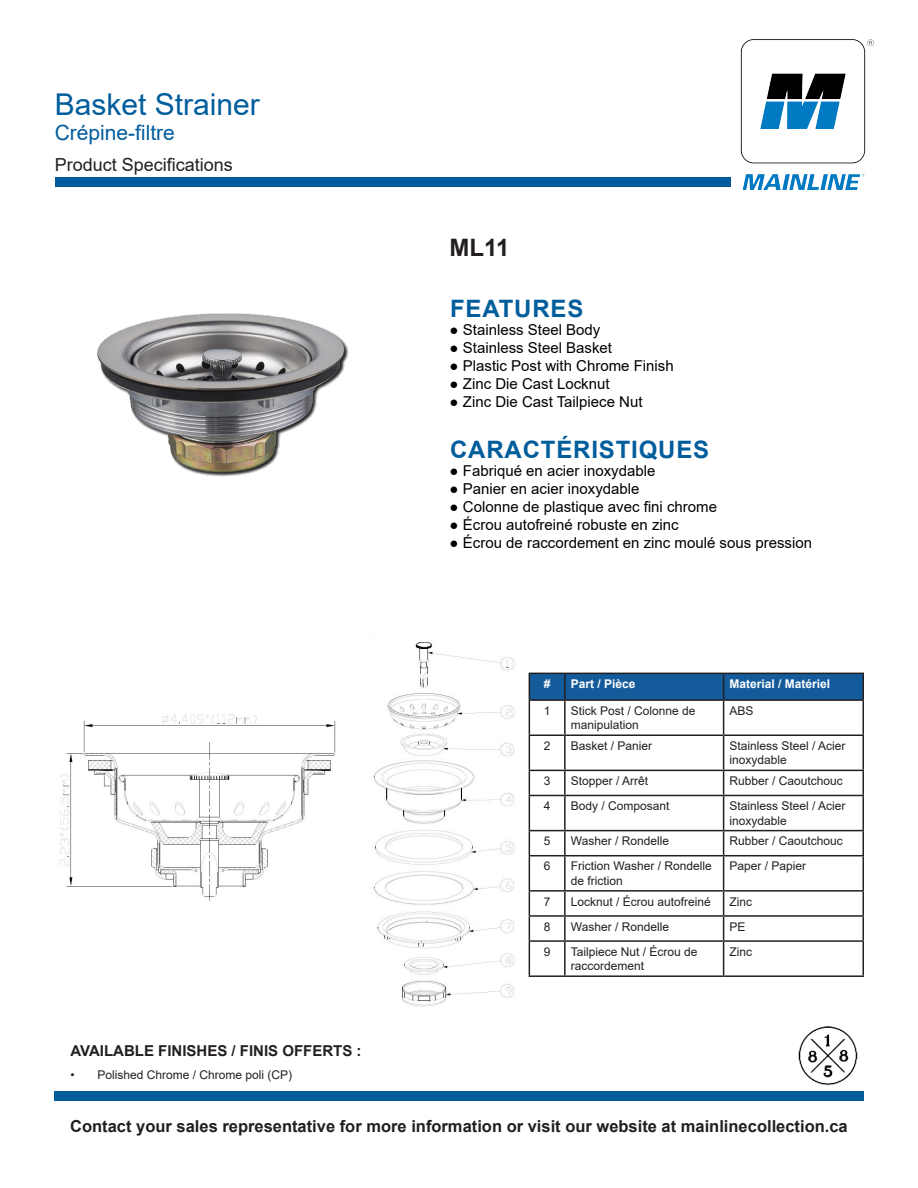
<style>
.page{position:relative;width:918px;height:1188px;background:#fff}
.page>*{position:absolute;margin:0;border:0;box-sizing:border-box;transform-origin:0 0}
.t1{font:30px "Arial";color:#005d9c}
.t2{font:700 24px "Arial";letter-spacing:.035em;color:#005d9c}
.t3{font:700 24px "Arial";color:#231f20}
.t4{font:21px "Arial";color:#005d9c}
.t5{font:18px "Arial";color:#231f20}
.t6{font:700 16.5px "Arial";color:#231f20}
.t7{font:15px "Arial";color:#000002}
.t8{font:700 15px "Arial";color:#231f20}
.t9{font:12px/14.4px "Arial";color:#231f20}
.t10{font:700 12px "Arial";color:#fff}
</style>
<div class="page">
<img style="left:699px;top:39px;width:175px;height:151px">
<div style="left:55px;top:177px;width:675px;height:9px;background:#005b9c"></div>
<div style="left:54px;top:1092px;width:810px;height:9px;background:#005d9c"></div>
<img style="left:798px;top:1026px;width:60px;height:59px">
<img style="left:97px;top:313px;width:252px;height:164px">
<hr style="left:724px;top:673px;width:140px;height:1px;background:#231f20">
<svg style="left:529px;top:673px;width:333px;height:26px;background:#145794"></svg>
<hr style="left:862px;top:674px;width:2px;height:25px;background:#231f20">
<hr style="left:529px;top:699px;width:36px;height:2px;background:#231f20">
<hr style="left:529px;top:701px;width:1px;height:33px;background:#231f20">
<hr style="left:565px;top:699px;width:159px;height:2px;background:#231f20">
<hr style="left:564px;top:701px;width:2px;height:33px;background:#231f20">
<hr style="left:724px;top:699px;width:140px;height:2px;background:#231f20">
<hr style="left:723px;top:701px;width:1px;height:33px;background:#231f20">
<hr style="left:862px;top:701px;width:2px;height:33px;background:#231f20">
<hr style="left:529px;top:734px;width:36px;height:2px;background:#231f20">
<hr style="left:529px;top:736px;width:1px;height:34px;background:#231f20">
<hr style="left:565px;top:734px;width:159px;height:2px;background:#231f20">
<hr style="left:564px;top:736px;width:2px;height:34px;background:#231f20">
<hr style="left:724px;top:734px;width:140px;height:2px;background:#231f20">
<hr style="left:723px;top:736px;width:1px;height:34px;background:#231f20">
<hr style="left:862px;top:736px;width:2px;height:34px;background:#231f20">
<hr style="left:529px;top:770px;width:36px;height:1px;background:#231f20">
<svg style="left:529px;top:771px;width:1px;height:24px"></svg>
<hr style="left:565px;top:770px;width:159px;height:1px;background:#231f20">
<hr style="left:564px;top:771px;width:2px;height:24px;background:#231f20">
<hr style="left:724px;top:770px;width:140px;height:1px;background:#231f20">
<svg style="left:723px;top:771px;width:1px;height:24px"></svg>
<hr style="left:862px;top:771px;width:2px;height:24px;background:#231f20">
<hr style="left:529px;top:795px;width:36px;height:1px;background:#231f20">
<hr style="left:529px;top:796px;width:1px;height:34px;background:#231f20">
<hr style="left:565px;top:795px;width:159px;height:1px;background:#231f20">
<hr style="left:564px;top:796px;width:2px;height:34px;background:#231f20">
<hr style="left:724px;top:795px;width:140px;height:1px;background:#231f20">
<hr style="left:723px;top:796px;width:1px;height:34px;background:#231f20">
<hr style="left:862px;top:796px;width:2px;height:34px;background:#231f20">
<hr style="left:529px;top:830px;width:36px;height:1px;background:#231f20">
<svg style="left:529px;top:831px;width:1px;height:24px"></svg>
<hr style="left:565px;top:830px;width:159px;height:1px;background:#231f20">
<hr style="left:564px;top:831px;width:2px;height:24px;background:#231f20">
<hr style="left:724px;top:830px;width:140px;height:1px;background:#231f20">
<svg style="left:723px;top:831px;width:1px;height:24px"></svg>
<hr style="left:862px;top:831px;width:2px;height:24px;background:#231f20">
<hr style="left:529px;top:855px;width:36px;height:1px;background:#231f20">
<hr style="left:529px;top:856px;width:1px;height:34px;background:#231f20">
<hr style="left:565px;top:855px;width:159px;height:1px;background:#231f20">
<hr style="left:564px;top:856px;width:2px;height:34px;background:#231f20">
<hr style="left:724px;top:855px;width:140px;height:1px;background:#231f20">
<hr style="left:723px;top:856px;width:1px;height:34px;background:#231f20">
<hr style="left:862px;top:856px;width:2px;height:34px;background:#231f20">
<hr style="left:529px;top:890px;width:36px;height:2px;background:#231f20">
<hr style="left:565px;top:890px;width:159px;height:2px;background:#231f20">
<hr style="left:564px;top:892px;width:2px;height:23px;background:#231f20">
<hr style="left:724px;top:890px;width:140px;height:2px;background:#231f20">
<hr style="left:862px;top:892px;width:2px;height:23px;background:#231f20">
<hr style="left:529px;top:915px;width:36px;height:2px;background:#231f20">
<svg style="left:529px;top:892px;width:1px;height:48px"></svg>
<hr style="left:565px;top:915px;width:159px;height:2px;background:#231f20">
<hr style="left:564px;top:917px;width:2px;height:23px;background:#231f20">
<hr style="left:724px;top:915px;width:140px;height:2px;background:#231f20">
<svg style="left:723px;top:892px;width:1px;height:48px"></svg>
<hr style="left:862px;top:917px;width:2px;height:23px;background:#231f20">
<hr style="left:529px;top:940px;width:36px;height:2px;background:#231f20">
<hr style="left:529px;top:942px;width:1px;height:33px;background:#231f20">
<hr style="left:565px;top:940px;width:159px;height:2px;background:#231f20">
<hr style="left:564px;top:942px;width:2px;height:33px;background:#231f20">
<hr style="left:724px;top:940px;width:140px;height:2px;background:#231f20">
<hr style="left:723px;top:942px;width:1px;height:33px;background:#231f20">
<hr style="left:862px;top:942px;width:2px;height:33px;background:#231f20">
<hr style="left:529px;top:975px;width:36px;height:2px;background:#231f20">
<hr style="left:565px;top:975px;width:159px;height:2px;background:#231f20">
<hr style="left:724px;top:975px;width:140px;height:2px;background:#231f20">
<img style="left:60px;top:714px;width:276px;height:187px">
<img style="left:373px;top:642px;width:141px;height:365px">
<p class="t1" style="left:55px;top:84px;width:207px">Basket Strainer</p>
<p class="t4" style="left:55px;top:118px;width:122px">Crépine-filtre</p>
<p class="t5" style="left:55px;top:152px;width:180px">Product Specifications</p>
<p class="t8" style="left:70px;top:1040px;width:293px">AVAILABLE FINISHES / FINIS OFFERTS :</p>
<p class="t9" style="left:70px;top:1068px;width:223px">• Polished Chrome / Chrome poli (CP)</p>
<p class="t3" style="left:450px;top:231px;width:62px">ML11</p>
<p class="t2" style="left:450px;top:292px;width:135px">FEATURES</p>
<p class="t7" style="left:450px;top:320px;width:152px">● Stainless Steel Body</p>
<p class="t7" style="left:450px;top:338px;width:164px">● Stainless Steel Basket</p>
<p class="t7" style="left:450px;top:356px;width:226px">● Plastic Post with Chrome Finish</p>
<p class="t7" style="left:450px;top:374px;width:161px">● Zinc Die Cast Locknut</p>
<p class="t7" style="left:450px;top:392px;width:195px">● Zinc Die Cast Tailpiece Nut</p>
<p class="t2" style="left:450px;top:433px;width:261px">CARACTÉRISTIQUES</p>
<p class="t7" style="left:450px;top:461px;width:207px">● Fabriqué en acier inoxydable</p>
<p class="t7" style="left:450px;top:479px;width:191px">● Panier en acier inoxydable</p>
<p class="t7" style="left:450px;top:497px;width:269px">● Colonne de plastique avec fini chrome</p>
<p class="t7" style="left:450px;top:515px;width:231px">● Écrou autofreiné robuste en zinc</p>
<p class="t7" style="left:450px;top:533px;width:364px">● Écrou de raccordement en zinc moulé sous pression</p>
<p class="t10" style="left:544px;top:675px;width:8px">#</p>
<p class="t10" style="left:571px;top:675px;width:66px">Part / Pièce</p>
<p class="t10" style="left:730px;top:675px;width:102px">Material / Matériel</p>
<p class="t9" style="left:544px;top:703px;width:8px">1</p>
<p class="t9" style="left:571px;top:703px;width:126px">Stick Post / Colonne de manipulation</p>
<p class="t9" style="left:730px;top:703px;width:26px">ABS</p>
<p class="t9" style="left:544px;top:738px;width:8px">2</p>
<p class="t9" style="left:571px;top:738px;width:83px">Basket / Panier</p>
<p class="t9" style="left:730px;top:738px;width:118px">Stainless Steel / Acier inoxydable</p>
<p class="t9" style="left:544px;top:774px;width:8px">3</p>
<p class="t9" style="left:571px;top:774px;width:79px">Stopper / Arrêt</p>
<p class="t9" style="left:730px;top:774px;width:115px">Rubber / Caoutchouc</p>
<p class="t9" style="left:544px;top:799px;width:8px">4</p>
<p class="t9" style="left:571px;top:799px;width:100px">Body / Composant</p>
<p class="t9" style="left:730px;top:799px;width:118px">Stainless Steel / Acier inoxydable</p>
<p class="t9" style="left:544px;top:834px;width:8px">5</p>
<p class="t9" style="left:571px;top:834px;width:100px">Washer / Rondelle</p>
<p class="t9" style="left:730px;top:834px;width:115px">Rubber / Caoutchouc</p>
<p class="t9" style="left:544px;top:859px;width:8px">6</p>
<p class="t9" style="left:571px;top:859px;width:142px">Friction Washer / Rondelle de friction</p>
<p class="t9" style="left:730px;top:859px;width:78px">Paper / Papier</p>
<p class="t9" style="left:544px;top:894px;width:8px">7</p>
<p class="t9" style="left:571px;top:894px;width:142px">Locknut / Écrou autofreiné</p>
<p class="t9" style="left:730px;top:894px;width:24px">Zinc</p>
<p class="t9" style="left:544px;top:919px;width:8px">8</p>
<p class="t9" style="left:571px;top:919px;width:100px">Washer / Rondelle</p>
<p class="t9" style="left:730px;top:919px;width:18px">PE</p>
<p class="t9" style="left:544px;top:944px;width:8px">9</p>
<p class="t9" style="left:571px;top:944px;width:128px">Tailpiece Nut / Écrou de raccordement</p>
<p class="t9" style="left:730px;top:944px;width:24px">Zinc</p>
<p class="t6" style="left:70px;top:1114px;width:779px">Contact your sales representative for more information or visit our website at mainlinecollection.ca</p>
</div>
